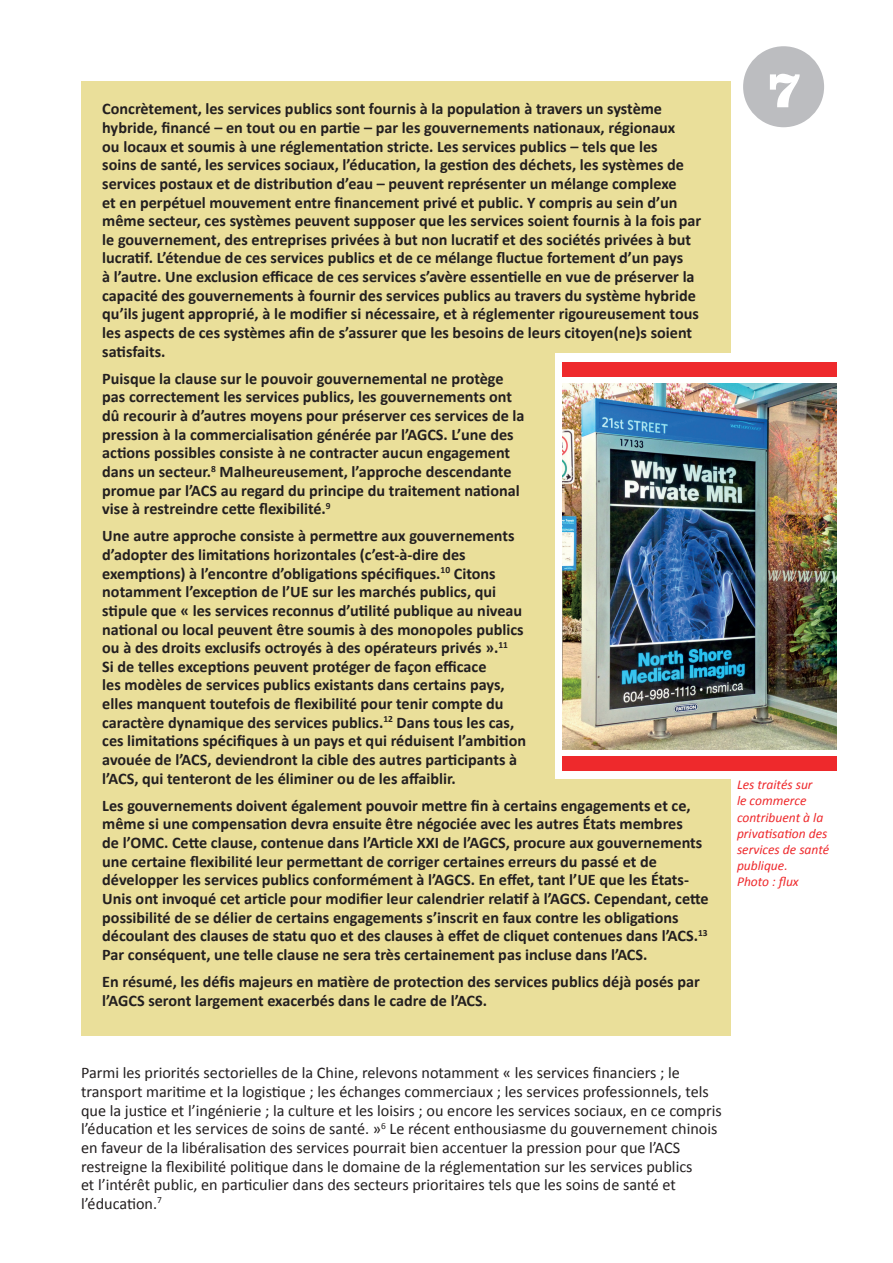
<style>
.page{position:relative;width:893px;height:1263px;background:#fff}
.page>*{position:absolute;margin:0;border:0;box-sizing:border-box;transform-origin:0 0}
.t1{font:900 54px "Clarendon BT";color:#fff}
.t2{font:700 16.2px/18.6px "Calibri";color:#231f20}
.t3{font:16.2px/18.6px "Calibri";color:#231f20}
.t4{font:italic 13.5px/16.2px "Calibri";color:#ee292c}
</style>
<div class="page">
<div style="left:743px;top:46px;width:81px;height:81px;background:#bcbdc0;border-radius:50%"></div>
<div style="left:81px;top:81px;width:650px;height:954px;background:#eadf9a"></div>
<div style="left:555px;top:353px;width:289px;height:426px;background:#fff"></div>
<div style="left:562px;top:362px;width:275px;height:15px;background:#ee292c"></div>
<div style="left:562px;top:755px;width:275px;height:15px;background:#ee292c"></div>
<img style="left:562px;top:383px;width:275px;height:366px">
<p class="t2" style="left:102px;top:99px;width:561px">Concrètement, les services publics sont fournis à la population à travers un système</p>
<p class="t2" style="left:102px;top:118px;width:600px">hybride, financé – en tout ou en partie – par les gouvernements nationaux, régionaux<br>ou locaux et soumis à une réglementation stricte. Les services publics – tels que les<br>soins de santé, les services sociaux, l’éducation, la gestion des déchets, les systèmes de services postaux et de distribution d’eau – peuvent représenter un mélange complexe<br>et en perpétuel mouvement entre financement privé et public. Y compris au sein d’un même secteur, ces systèmes peuvent supposer que les services soient fournis à la fois par le gouvernement, des entreprises privées à but non lucratif et des sociétés privées à but lucratif. L’étendue de ces services publics et de ce mélange fluctue fortement d’un pays<br>à l’autre. Une exclusion efficace de ces services s’avère essentielle en vue de préserver la capacité des gouvernements à fournir des services publics au travers du système hybride qu’ils jugent approprié, à le modifier si nécessaire, et à réglementer rigoureusement tous les aspects de ces systèmes afin de s’assurer que les besoins de leurs citoyen(ne)s soient satisfaits.</p>
<p class="t2" style="left:102px;top:368px;width:424px">Puisque la clause sur le pouvoir gouvernemental ne protège pas correctement les services publics, les gouvernements ont dû recourir à d’autres moyens pour préserver ces services de la pression à la commercialisation générée par l’AGCS. L’une des actions possibles consiste à ne contracter aucun engagement dans un secteur.<sup>8</sup> Malheureusement, l’approche descendante promue par l’ACS au regard du principe du traitement national vise à restreindre cette flexibilité.<sup>9</sup></p>
<p class="t2" style="left:102px;top:526px;width:425px">Une autre approche consiste à permettre aux gouvernements d’adopter des limitations horizontales (c’est-à-dire des exemptions) à l’encontre d’obligations spécifiques.<sup>10</sup> Citons notamment l’exception de l’UE sur les marchés publics, qui stipule que « les services reconnus d’utilité publique au niveau national ou local peuvent être soumis à des monopoles publics ou à des droits exclusifs octroyés à des opérateurs privés ».<sup>11<br></sup>Si de telles exceptions peuvent protéger de façon efficace<br>les modèles de services publics existants dans certains pays, elles manquent toutefois de flexibilité pour tenir compte du caractère dynamique des services publics.<sup>12</sup> Dans tous les cas, ces limitations spécifiques à un pays et qui réduisent l’ambition avouée de l’ACS, deviendront la cible des autres participants à l’ACS, qui tenteront de les éliminer ou de les affaiblir.</p>
<p class="t2" style="left:102px;top:795px;width:608px">Les gouvernements doivent également pouvoir mettre fin à certains engagements et ce, même si une compensation devra ensuite être négociée avec les autres États membres<br>de l’OMC. Cette clause, contenue dans l’Article XXI de l’AGCS, procure aux gouvernements une certaine flexibilité leur permettant de corriger certaines erreurs du passé et de développer les services publics conformément à l’AGCS. En effet, tant l’UE que les États-Unis ont invoqué cet article pour modifier leur calendrier relatif à l’AGCS. Cependant, cette possibilité de se délier de certains engagements s’inscrit en faux contre les obligations découlant des clauses de statu quo et des clauses à effet de cliquet contenues dans l’ACS.<sup>13<br></sup>Par conséquent, une telle clause ne sera très certainement pas incluse dans l’ACS.</p>
<p class="t2" style="left:102px;top:971px;width:599px">En résumé, les défis majeurs en matière de protection des services publics déjà posés par l’AGCS seront largement exacerbés dans le cadre de l’ACS.</p>
<h1 class="t1" style="left:766px;top:55px;width:36px">7</h1>
<p class="t4" style="left:737px;top:776px;width:94px">Les traités sur<br>le commerce contribuent à la privatisation des services de santé publique.<br>Photo : flux</p>
<p class="t3" style="left:81px;top:1063px;width:642px">Parmi les priorités sectorielles de la Chine, relevons notamment « les services financiers ; le transport maritime et la logistique ; les échanges commerciaux ; les services professionnels, tels que la justice et l’ingénierie ; la culture et les loisirs ; ou encore les services sociaux, en ce compris l’éducation et les services de soins de santé. »<sup>6</sup> Le récent enthousiasme du gouvernement chinois en faveur de la libéralisation des services pourrait bien accentuer la pression pour que l’ACS restreigne la flexibilité politique dans le domaine de la réglementation sur les services publics<br>et l’intérêt public, en particulier dans des secteurs prioritaires tels que les soins de santé et l’éducation.<sup>7</sup></p>
</div>
